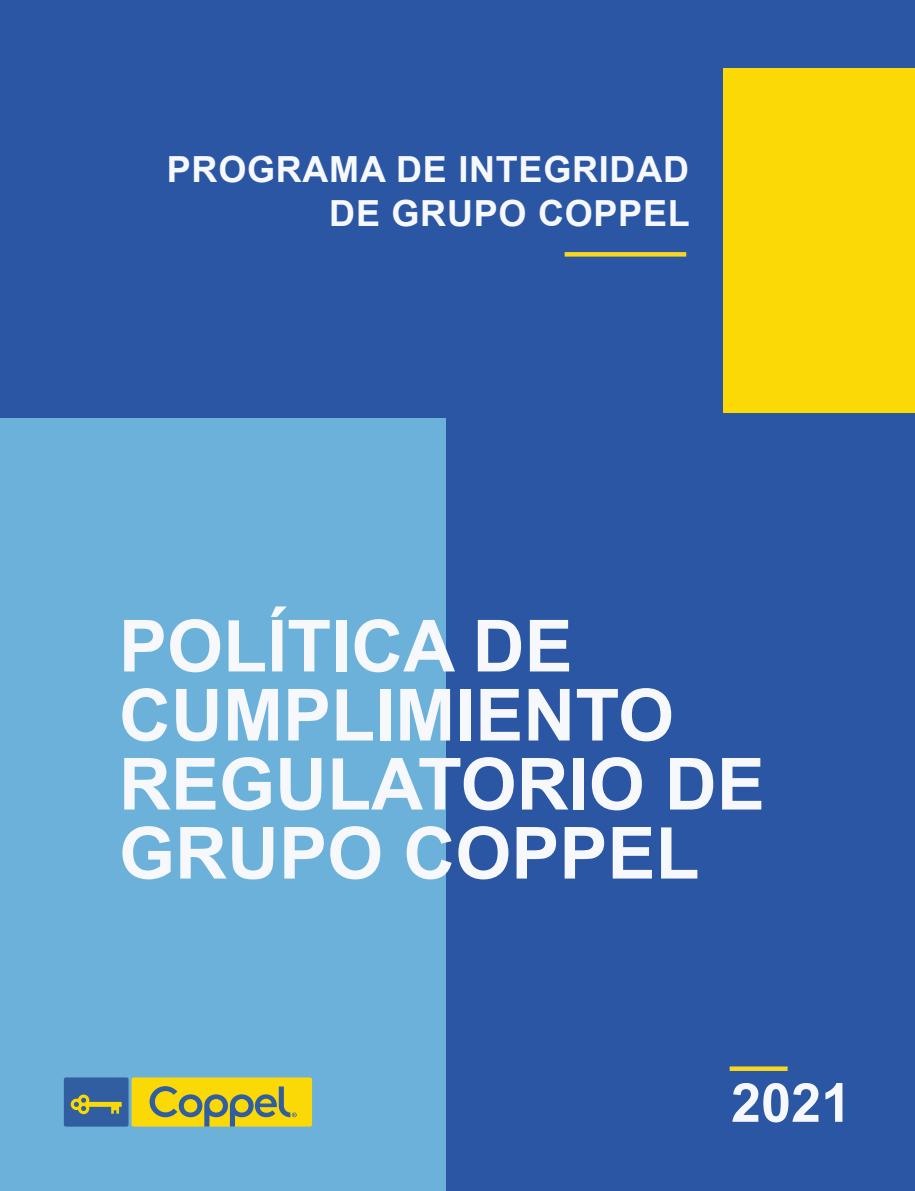
<style>
.page{position:relative;width:915px;height:1191px;background:#fff}
.page>*{position:absolute;margin:0;border:0;box-sizing:border-box;transform-origin:0 0}
.t1{font:700 72px/69px "Arial";color:#f6f8fb}
.t2{font:700 54px "Arial";color:#f6f8fb}
.t3{font:700 36px/43.2px "Arial";letter-spacing:.02em;color:#f6f8fb;text-align:right}
</style>
<div class="page">
<div style="left:0;top:0;width:914px;height:1191px;background:#2a56a4"></div>
<div style="left:0;top:418px;width:446px;height:773px;background:#6cb1da"></div>
<div style="left:131px;top:1077px;width:181px;height:49px;background:#fad906;border-radius:2px"></div>
<div style="left:64px;top:1077px;width:64px;height:49px;background:#315ea0;border-radius:2px"></div>
<svg style="left:71px;top:1094px;width:51px;height:20px"></svg>
<svg style="left:149px;top:1086px;width:147px;height:40px"></svg>
<div style="left:729px;top:1066px;width:58px;height:5px;background:#fad71f"></div>
<div style="left:723px;top:68px;width:191px;height:344px;background:#fad906"></div>
<div style="left:564px;top:252px;width:122px;height:5px;background:#fad71f"></div>
<p class="t3" style="left:167px;top:149px;width:524px">PROGRAMA DE INTEGRIDAD<br>DE GRUPO COPPEL</p>
<p class="t1" style="left:119px;top:614px;width:647px">POLÍTICA DE<br>CUMPLIMIENTO<br>REGULATORIO DE<br>GRUPO COPPEL</p>
<p class="t2" style="left:730px;top:1067px;width:122px">2021</p>
</div>
